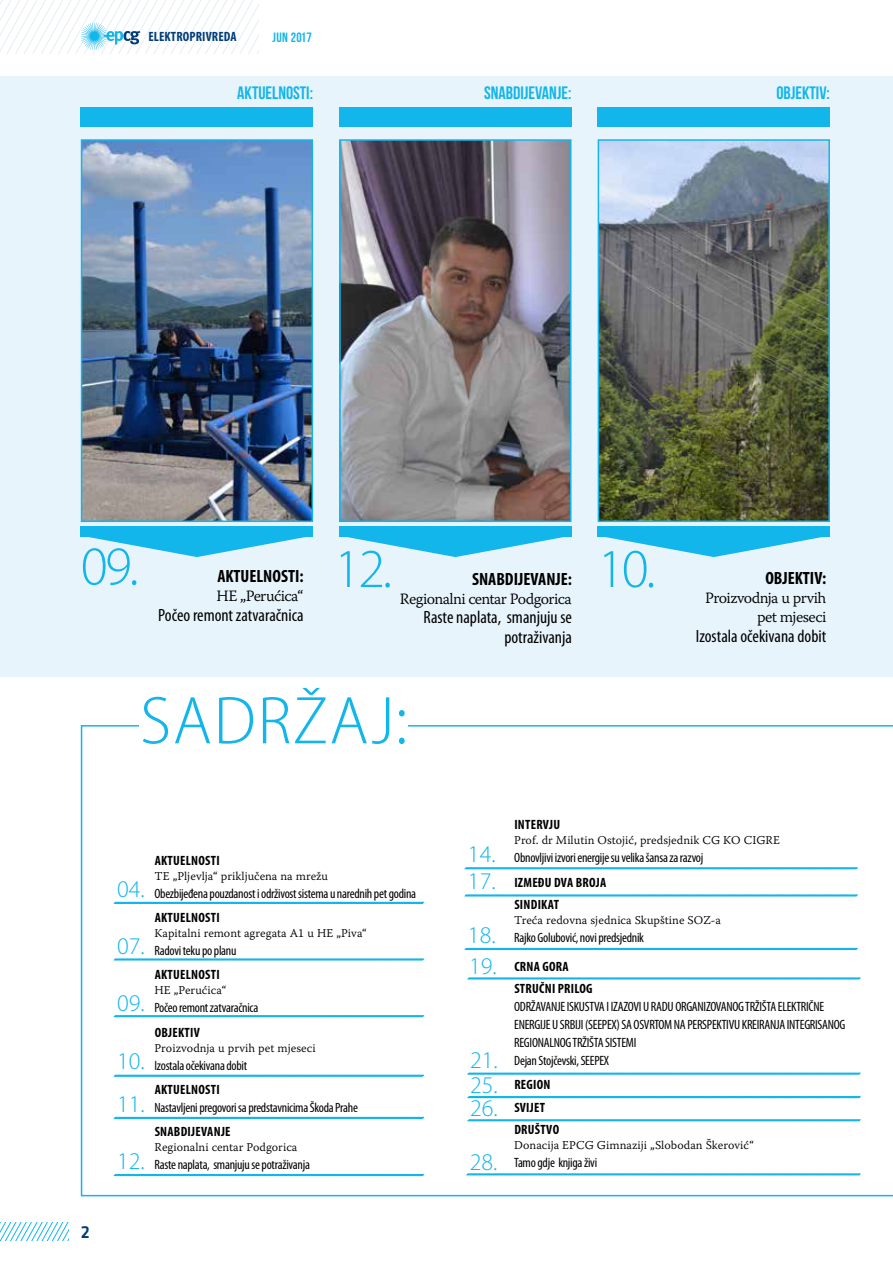
<style>
.page{position:relative;width:893px;height:1263px;background:#fff}
.page>*{position:absolute;margin:0;border:0;box-sizing:border-box;transform-origin:0 0}
.t1{font:300 semi-condensed 68.1px "Myriad Pro";letter-spacing:.02em;color:#13b6ea;scale:1.08 1}
.t2{font:300 55.05px "Myriad Pro";color:#13b6ea}
.t3{font:300 24px/23.9px "Myriad Pro";color:#13b6ea;text-align:justify}
.t4{font:700 18px "Bebas Neue";color:#13b6ea}
.t5{font:500 18px "Klavika";color:#003d79}
.t6{font:condensed 17.85px/19.5px "Myriad Pro";color:#000;text-align:right}
.t7{font:700 condensed 17.85px "Myriad Pro";color:#000}
.t8{font:15.75px/19px "Warnock Pro Light Capt";letter-spacing:-.04em;color:#000;text-align:right}
.t9{font:condensed 13.5px/18px "Myriad Pro";letter-spacing:-.02em;color:#000}
.t10{font:700 condensed 13.5px/22.2px "Myriad Pro";letter-spacing:.02em;color:#000}
.t11{font:700 condensed 13.5px "Myriad Pro";letter-spacing:.01em;color:#003d79}
.t12{font:13.5px "Bebas Neue";letter-spacing:.03em;color:#13b6ea}
.t13{font:12px "Warnock Pro Light Capt";color:#000}
.s1{font-size:73.35px}
</style>
<div class="page">
<svg style="left:0;top:0;width:258px;height:54px"></svg>
<svg style="left:0;top:1223px;width:68px;height:17px"></svg>
<div style="left:0;top:76px;width:893px;height:600px;background:#e8f4fc"></div>
<img style="left:84px;top:142px;width:226px;height:377px">
<div style="left:81px;top:139px;width:232px;height:383px;border:2px solid #13b6ea"></div>
<img style="left:601px;top:142px;width:226px;height:377px">
<div style="left:598px;top:139px;width:232px;height:383px;border:2px solid #13b6ea"></div>
<img style="left:342px;top:142px;width:226px;height:377px">
<div style="left:339px;top:139px;width:232px;height:383px;border:2px solid #13b6ea"></div>
<svg style="left:81px;top:536px;width:232px;height:21px"></svg>
<div style="left:81px;top:526px;width:232px;height:10px;background:#13b6ea"></div>
<svg style="left:339px;top:536px;width:232px;height:21px"></svg>
<div style="left:339px;top:526px;width:232px;height:10px;background:#13b6ea"></div>
<svg style="left:598px;top:536px;width:232px;height:21px"></svg>
<div style="left:598px;top:526px;width:232px;height:10px;background:#13b6ea"></div>
<div style="left:81px;top:107px;width:232px;height:19px;background:#13b6ea"></div>
<div style="left:339px;top:107px;width:232px;height:19px;background:#13b6ea"></div>
<div style="left:598px;top:107px;width:232px;height:19px;background:#13b6ea"></div>
<svg style="left:81px;top:725px;width:812px;height:471px"></svg>
<div style="left:139px;top:688px;width:269px;height:63px;background:#fff"></div>
<svg style="left:113px;top:901px;width:312px;height:3px"></svg>
<svg style="left:466px;top:1173px;width:395px;height:3px"></svg>
<svg style="left:464px;top:947px;width:394px;height:3px"></svg>
<svg style="left:464px;top:894px;width:394px;height:3px"></svg>
<svg style="left:464px;top:867px;width:394px;height:3px"></svg>
<svg style="left:467px;top:977px;width:394px;height:3px"></svg>
<svg style="left:467px;top:1072px;width:394px;height:3px"></svg>
<svg style="left:467px;top:1096px;width:394px;height:3px"></svg>
<svg style="left:467px;top:1119px;width:394px;height:3px"></svg>
<svg style="left:113px;top:958px;width:312px;height:3px"></svg>
<svg style="left:113px;top:1015px;width:312px;height:3px"></svg>
<svg style="left:113px;top:1074px;width:312px;height:3px"></svg>
<svg style="left:113px;top:1116px;width:312px;height:3px"></svg>
<svg style="left:113px;top:1173px;width:312px;height:3px"></svg>
<p class="t11" style="left:148px;top:28px;width:90px">ELEKTROPRIVREDA</p>
<p class="t12" style="left:272px;top:30px;width:41px">JUN 2017</p>
<h3 class="t4" style="left:237px;top:83px;width:77px">AKTUELNOSTI:</h3>
<h3 class="t4" style="left:484px;top:83px;width:89px">SNABDIJEVANJE:</h3>
<h3 class="t4" style="left:776px;top:83px;width:55px">OBJEKTIV:</h3>
<h2 class="t2" style="left:81px;top:536px;width:59px">09.</h2>
<h2 class="t2" style="left:334px;top:538px;width:59px">12.</h2>
<h2 class="t2" style="left:598px;top:538px;width:59px">10.</h2>
<h3 class="t7" style="left:217px;top:565px;width:88px">AKTUELNOSTI:</h3>
<p class="t8" style="left:217px;top:586px;width:88px">HE „Perućica“</p>
<h3 class="t6" style="left:158px;top:605px;width:147px">Počeo remont zatvaračnica</h3>
<h3 class="t7" style="left:472px;top:567px;width:101px">SNABDIJEVANJE:</h3>
<p class="t8" style="left:400px;top:589px;width:173px">Regionalni centar Podgorica</p>
<h3 class="t6" style="left:424px;top:607px;width:150px">Raste naplata, smanjuju se potraživanja</h3>
<h1 class="t1" style="left:140px;top:684px;width:249px">SADRŽAJ<span class="s1">:</span></h1>
<h3 class="t7" style="left:765px;top:567px;width:62px">OBJEKTIV:</h3>
<p class="t8" style="left:705px;top:588px;width:123px">Proizvodnja u prvih pet mjeseci</p>
<h3 class="t6" style="left:696px;top:626px;width:132px">Izostala očekivana dobit</h3>
<h3 class="t5" style="left:81px;top:1222px;width:11px">2</h3>
<h3 class="t3" style="left:117px;top:877px;width:29px">04.</h3>
<h3 class="t3" style="left:117px;top:935px;width:29px">07.</h3>
<h3 class="t3" style="left:117px;top:991px;width:29px">09.</h3>
<h3 class="t3" style="left:117px;top:1041px;width:29px;line-height:42.2px">10.<br>11.</h3>
<h3 class="t3" style="left:117px;top:1149px;width:29px">12.</h3>
<p class="t10" style="left:155px;top:849px;width:67px">AKTUELNOSTI</p>
<p class="t13" style="left:155px;top:868px;width:175px">TE „Pljevlja“ priključena na mrežu</p>
<p class="t9" style="left:155px;top:884px;width:263px">Obezbijeđena pouzdanost i održivost sistema u narednih pet godina</p>
<p class="t10" style="left:155px;top:906px;width:67px">AKTUELNOSTI</p>
<p class="t13" style="left:155px;top:926px;width:214px">Kapitalni remont agregata A1 u HE „Piva“</p>
<p class="t9" style="left:155px;top:941px;width:83px">Radovi teku po planu</p>
<p class="t10" style="left:155px;top:963px;width:67px">AKTUELNOSTI</p>
<p class="t13" style="left:155px;top:983px;width:73px">HE „Perućica“</p>
<p class="t9" style="left:155px;top:999px;width:105px">Počeo remont zatvaračnica</p>
<p class="t10" style="left:155px;top:1021px;width:47px">OBJEKTIV</p>
<p class="t13" style="left:155px;top:1040px;width:163px">Proizvodnja u prvih pet mjeseci</p>
<p class="t9" style="left:155px;top:1056px;width:94px">Izostala očekivana dobit</p>
<p class="t10" style="left:155px;top:1078px;width:67px">AKTUELNOSTI</p>
<p class="t9" style="left:155px;top:1098px;width:205px">Nastavljeni pregovori sa predstavnicima Škoda Prahe</p>
<p class="t10" style="left:155px;top:1120px;width:77px">SNABDIJEVANJE</p>
<p class="t13" style="left:155px;top:1140px;width:144px">Regionalni centar Podgorica</p>
<p class="t9" style="left:155px;top:1156px;width:157px">Raste naplata, smanjuju se potraživanja</p>
<h3 class="t3" style="left:468px;top:842px;width:29px">14.</h3>
<h3 class="t3" style="left:468px;top:870px;width:29px">17.</h3>
<h3 class="t3" style="left:468px;top:923px;width:29px">18.</h3>
<h3 class="t3" style="left:469px;top:955px;width:29px">19.</h3>
<h3 class="t3" style="left:470px;top:1049px;width:29px">21.<br>25.<br>26.</h3>
<h3 class="t3" style="left:470px;top:1151px;width:29px">28.</h3>
<p class="t10" style="left:514px;top:813px;width:47px">INTERVJU</p>
<p class="t13" style="left:514px;top:833px;width:267px">Prof. dr Milutin Ostojić, predsjednik CG KO CIGRE</p>
<p class="t9" style="left:514px;top:849px;width:191px">Obnovljivi izvori energije su velika šansa za razvoj</p>
<p class="t10" style="left:514px;top:871px;width:93px">IZMEĐU DVA BROJA<br>SINDIKAT</p>
<p class="t13" style="left:514px;top:913px;width:208px">Treća redovna sjednica Skupštine SOZ-a</p>
<p class="t9" style="left:514px;top:928px;width:131px">Rajko Golubović, novi predsjednik</p>
<p class="t10" style="left:514px;top:955px;width:80px">CRNA GORA<br>STRUČNI PRILOG</p>
<p class="t9" style="left:514px;top:997px;width:333px">ODRŽAVANJE ISKUSTVA I IZAZOVI U RADU ORGANIZOVANOG TRŽIŠTA ELEKTRIČNE ENERGIJE U SRBIJI (SEEPEX) SA OSVRTOM NA PERSPEKTIVU KREIRANJA INTEGRISANOG REGIONALNOG TRŽIŠTA SISTEMI<br>Dejan Stojčevski, SEEPEX</p>
<p class="t10" style="left:514px;top:1073px;width:46px">REGION<br>SVIJET<br>DRUŠTVO</p>
<p class="t13" style="left:514px;top:1138px;width:241px">Donacija EPCG Gimnaziji „Slobodan Škerović“</p>
<p class="t9" style="left:514px;top:1153px;width:84px">Tamo gdje knjiga živi</p>
</div>
